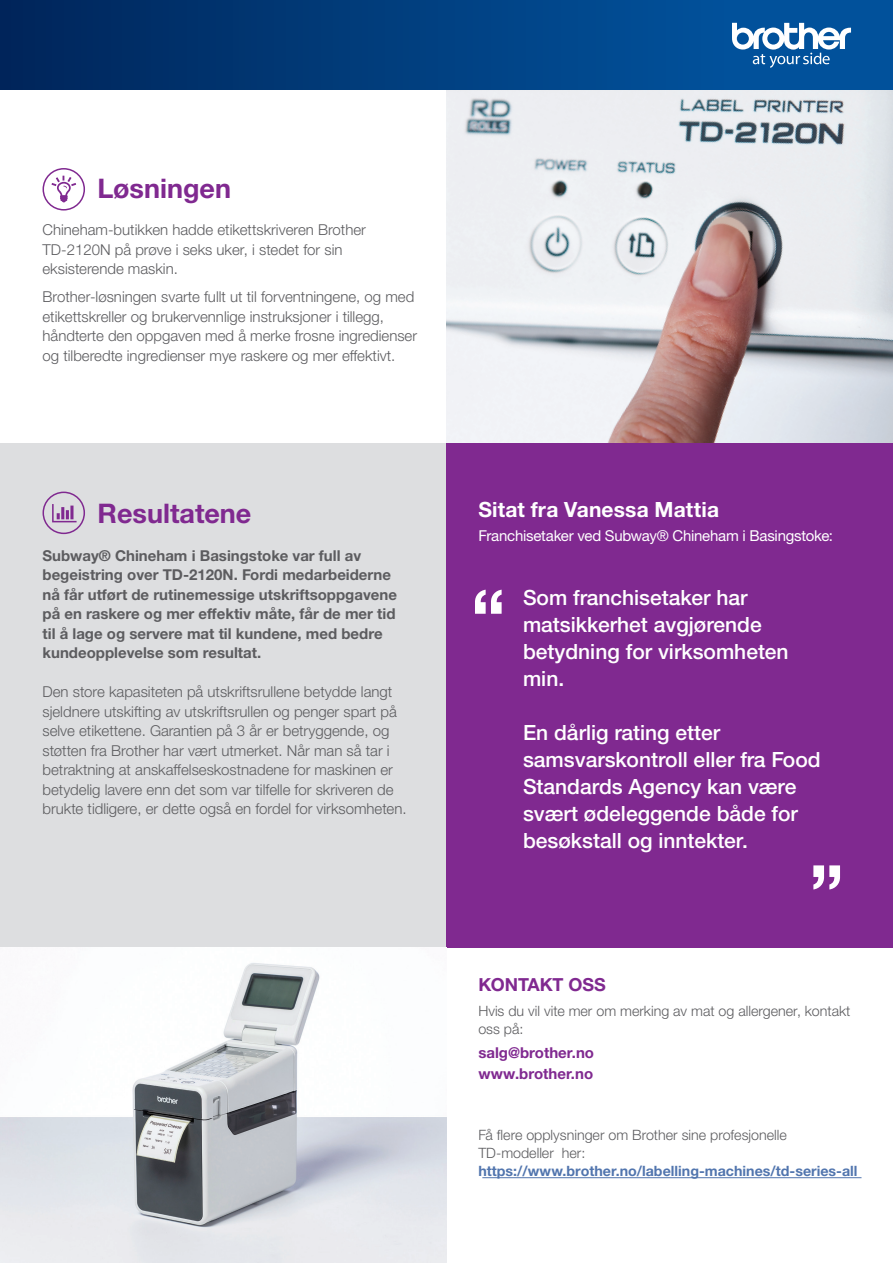
<style>
.page{position:relative;width:893px;height:1263px;background:#fff}
.page>*{position:absolute;margin:0;border:0;box-sizing:border-box;transform-origin:0 0}
.Quote_main{font:700 75px "Helvetica Neue LTW1 G";color:#fff}
.t1{font:700 27px "Helvetica Neue LTW1 G";color:#802990}
.Quote_main-2{font:500 21px/27px "Helvetica Neue LTW1 G";color:#fff}
.Quote_main-3{font:700 21px "Helvetica Neue LTW1 G";letter-spacing:.005em;color:#fff}
.t2{font:700 18px "Helvetica Neue LTW1 G";color:#802990}
.t3{font:300 15px/19.5px "Helvetica Neue LTW1 G";color:#5c5c5f}
.t4{font:700 15px/19.5px "Helvetica Neue LTW1 G";color:#5c5c5f}
.Quote_main-4{font:15px "Helvetica Neue LTW1 G";letter-spacing:-.015em;color:#fff}
.t5{font:700 15px "Helvetica Neue LTW1 G";color:#802990}
.t6{font:300 14.25px/18px "Helvetica Neue LTW1 G";color:#5c5c5f}
.s1{font-weight:700;color:#5175ae}
</style>
<div class="page">
<img style="left:446px;top:89px;width:447px;height:355px">
<div style="left:0;top:444px;width:446px;height:504px;background:#dddee0"></div>
<div style="left:0;top:0;width:733px;height:89px;background:linear-gradient(to right,#00255a,#01529c)"></div>
<hr style="left:482px;top:1177px;width:379px;height:1px;background:#5175ae">
<div style="left:731px;top:0;width:162px;height:89px;background:#01519b"></div>
<svg style="left:732px;top:23px;width:119px;height:45px"></svg>
<div style="left:43px;top:492px;width:42px;height:42px;border:2px solid #802990;border-radius:50%"></div>
<svg style="left:52px;top:504px;width:25px;height:18px"></svg>
<div style="left:446px;top:444px;width:447px;height:504px;background:#802990"></div>
<img style="left:0;top:963px;width:446px;height:300px">
<div style="left:43px;top:168px;width:42px;height:43px;border:2px solid #802990;border-radius:50%"></div>
<svg style="left:52px;top:176px;width:24px;height:26px"></svg>
<p class="t1" style="left:98px;top:172px;width:135px">Løsningen</p>
<p class="t3" style="left:43px;top:220px;width:325px">Chineham-butikken hadde etikettskriveren Brother<br>TD-2120N på prøve i seks uker, i stedet for sin eksisterende maskin.</p>
<p class="t3" style="left:43px;top:287px;width:376px">Brother-løsningen svarte fullt ut til forventningene, og med etikettskreller og brukervennlige instruksjoner i tillegg, håndterte den oppgaven med å merke frosne ingredienser og tilberedte ingredienser mye raskere og mer effektivt.</p>
<p class="t1" style="left:98px;top:497px;width:155px">Resultatene</p>
<p class="t4" style="left:43px;top:545px;width:356px">Subway® Chineham i Basingstoke var full av begeistring over TD-2120N. Fordi medarbeiderne nå får utført de rutinemessige utskriftsoppgavene på en raskere og mer effektiv måte, får de mer tid til å lage og servere mat til kundene, med bedre kundeopplevelse som resultat.</p>
<p class="t3" style="left:43px;top:682px;width:366px">Den store kapasiteten på utskriftsrullene betydde langt sjeldnere utskifting av utskriftsrullen og penger spart på selve etikettene. Garantien på 3 år er betryggende, og støtten fra Brother har vært utmerket. Når man så tar i betraktning at anskaffelseskostnadene for maskinen er betydelig lavere enn det som var tilfelle for skriveren de brukte tidligere, er dette også en fordel for virksomheten.</p>
<p class="Quote_main-3" style="left:478px;top:497px;width:242px">Sitat fra Vanessa Mattia</p>
<p class="Quote_main-4" style="left:478px;top:527px;width:356px">Franchisetaker ved Subway® Chineham i Basingstoke:</p>
<p class="Quote_main" style="left:471px;top:570px;width:36px">“</p>
<p class="Quote_main-2" style="left:523px;top:584px;width:267px">Som franchisetaker har matsikkerhet avgjørende betydning for virksomheten min.</p>
<p class="Quote_main-2" style="left:523px;top:719px;width:299px">En dårlig rating etter samsvarskontroll eller fra Food<br>Standards Agency kan være svært ødeleggende både for besøkstall og inntekter.</p>
<p class="Quote_main" style="left:844px;top:909px;width:36px;rotate:-180deg">“</p>
<p class="t2" style="left:478px;top:973px;width:129px">KONTAKT OSS</p>
<p class="t6" style="left:478px;top:1002px;width:374px">Hvis du vil vite mer om merking av mat og allergener, kontakt oss på:</p>
<p class="t5" style="left:478px;top:1043px;width:117px">salg@brother.no</p>
<p class="t5" style="left:478px;top:1064px;width:116px">www.brother.no</p>
<p class="t6" style="left:478px;top:1126px;width:381px">Få flere opplysninger om Brother sine profesjonelle<br>TD-modeller her: <span class="s1">https://www.brother.no/labelling-machines/td-series-all</span></p>
</div>
